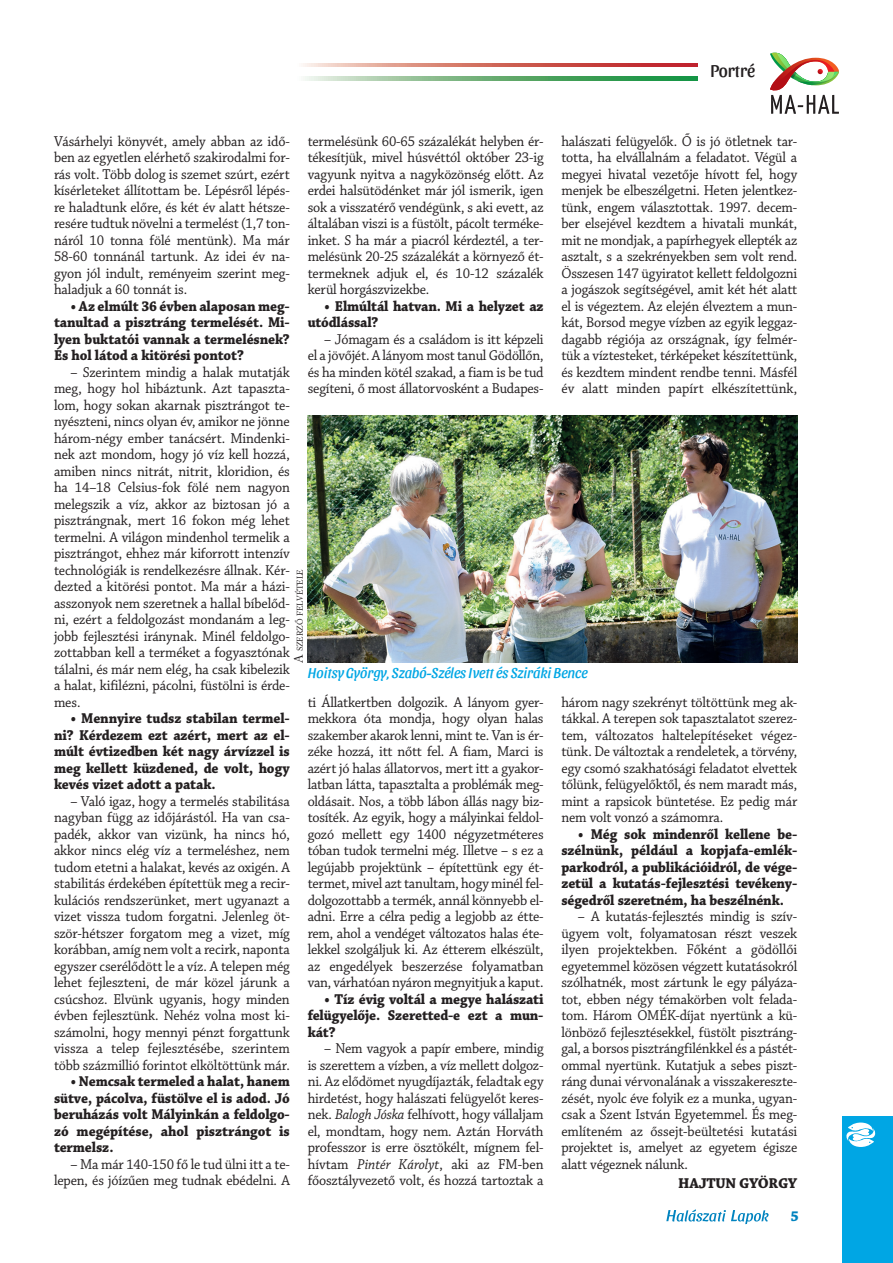
<style>
.page{position:relative;width:893px;height:1263px;background:#fff}
.page>*{position:absolute;margin:0;border:0;box-sizing:border-box;transform-origin:0 0}
.t1{font:18px "Sansita";color:#231f20}
.t2{font:15px/16.5px "Chaparral Pro";letter-spacing:-.01em;color:#231f20;text-align:justify;scale:.94 1}
.t3{font:700 15px/16.5px "Chaparral Pro";letter-spacing:-.01em;color:#231f20;text-align:justify;scale:.94 1}
.t4{font:italic 15px "Sansita";color:#00a6e4;scale:.95 1}
.t5{font:700 15px "Chaparral Pro";letter-spacing:-.01em;color:#231f20}
.t6{font:700 15px "Chaparral Pro";color:#0083bf}
.t7{font:8.4px "Adobe Caslon PFL";letter-spacing:-.005em;color:#231f20;scale:.95 1}
.s1{font-size:12px}
.s2{font-style:italic}
</style>
<div class="page">
<svg style="left:303px;top:63px;width:395px;height:4px;background:#d36f67"></svg>
<svg style="left:305px;top:77px;width:393px;height:3px"></svg>
<svg style="left:770px;top:53px;width:69px;height:61px"></svg>
<svg style="left:666px;top:1209px;width:103px;height:15px"></svg>
<div style="left:843px;top:1116px;width:50px;height:147px;background:#00a6e4"></div>
<svg style="left:846px;top:1122px;width:29px;height:25px"></svg>
<img style="left:308px;top:415px;width:489px;height:248px">
<p class="t1" style="left:710px;top:60px;width:47px">Portré</p>
<p class="t2" style="left:561px;top:133px;width:252px">halászati felügyelők. Ő is jó ötletnek tar&shy;totta, ha elvállalnám a feladatot. Végül a megyei hivatal vezetője hívott fel, hogy menjek be elbeszélgetni. Heten jelentkez&shy;tünk, engem választottak. 1997. decem&shy;ber elsejével kezdtem a hivatali munkát, mit ne mondjak, a papírhegyek ellepték az asztalt, s a szekrényekben sem volt rend.<br>Összesen 147 ügyiratot kellett feldolgozni a jogászok segítségével, amit két hét alatt el is végeztem. Az elején élveztem a mun&shy;kát, Borsod megye vízben az egyik leggaz&shy;dagabb régiója az országnak, így felmér&shy;tük a víztesteket, térképeket készítettünk, és kezdtem mindent rendbe tenni. Másfél év alatt minden papírt elkészítettünk,</p>
<p class="t2" style="left:54px;top:133px;width:252px">Vásárhelyi könyvét, amely abban az idő&shy;ben az egyetlen elérhető szakirodalmi for&shy;rás volt. Több dolog is szemet szúrt, ezért kísérleteket állítottam be. Lépésről lépés&shy;re haladtunk előre, és két év alatt hétsze&shy;resére tudtuk növelni a termelést (1,7 ton&shy;náról 10 tonna fölé mentünk). Ma már 58-60 tonnánál tartunk. Az idei év na&shy;gyon jól indult, reményeim szerint meg&shy;haladjuk a 60 tonnát is.</p>
<p class="t3" style="left:54px;top:298px;width:252px;text-indent:16px">• Az elmúlt 36 évben alaposan meg&shy;tanultad a pisztráng termelését. Mi&shy;lyen buktatói vannak a termelésnek?<br>És hol látod a kitörési pontot?</p>
<p class="t2" style="left:54px;top:364px;width:252px;text-indent:16px">– Szerintem mindig a halak mutatják meg, hogy hol hibáztunk. Azt tapaszta&shy;lom, hogy sokan akarnak pisztrángot te&shy;nyészteni, nincs olyan év, amikor ne jönne három-négy ember tanácsért. Mindenki&shy;nek azt mondom, hogy jó víz kell hozzá, amiben nincs nitrát, nitrit, kloridion, és ha 14–18 Celsius-fok fölé nem nagyon melegszik a víz, akkor az biztosan jó a pisztrángnak, mert 16 fokon még lehet termelni. A világon mindenhol termelik a pisztrángot, ehhez már kiforrott intenzív technológiák is rendelkezésre állnak. Kér&shy;dezted a kitörési pontot. Ma már a házi&shy;asszonyok nem szeretnek a hallal bíbelőd&shy;ni, ezért a feldolgozást mondanám a leg&shy;jobb fejlesztési iránynak. Minél feldolgo&shy;zottabban kell a terméket a fogyasztónak tálalni, és már nem elég, ha csak kibelezik a halat, kifilézni, pácolni, füstölni is érde&shy;mes.</p>
<p class="t3" style="left:54px;top:711px;width:252px;text-indent:16px">• Mennyire tudsz stabilan termel&shy;ni? Kérdezem ezt azért, mert az el&shy;múlt évtizedben két nagy árvízzel is meg kellett küzdened, de volt, hogy kevés vizet adott a patak.</p>
<p class="t2" style="left:54px;top:793px;width:252px;text-indent:16px">– Való igaz, hogy a termelés stabilitása nagyban függ az időjárástól. Ha van csa&shy;padék, akkor van vizünk, ha nincs hó, akkor nincs elég víz a termeléshez, nem tudom etetni a halakat, kevés az oxigén. A stabilitás érdekében építettük meg a recir&shy;kulációs rendszerünket, mert ugyanazt a vizet vissza tudom forgatni. Jelenleg öt&shy;ször-hétszer forgatom meg a vizet, míg korábban, amíg nem volt a recirk, naponta egyszer cserélődött le a víz. A telepen még lehet fejleszteni, de már közel járunk a csúcshoz. Elvünk ugyanis, hogy minden évben fejlesztünk. Nehéz volna most ki&shy;számolni, hogy mennyi pénzt forgattunk vissza a telep fejlesztésébe, szerintem több százmillió forintot elköltöttünk már.</p>
<p class="t3" style="left:54px;top:1074px;width:252px;text-indent:16px">• Nemcsak termeled a halat, hanem sütve, pácolva, füstölve el is adod. Jó beruházás volt Mályinkán a feldolgo&shy;zó megépítése, ahol pisztrángot is termelsz.</p>
<p class="t2" style="left:54px;top:1156px;width:252px;text-align:right">– Ma már 140-150 fő le tud ülni itt a te&shy;lepen, és jóízűen meg tudnak ebédelni. A</p>
<p class="t2" style="left:308px;top:133px;width:252px">termelésünk 60-65 százalékát helyben ér&shy;tékesítjük, mivel húsvéttól október 23-ig vagyunk nyitva a nagyközönség előtt. Az erdei halsütödénket már jól ismerik, igen sok a visszatérő vendégünk, s aki evett, az általában viszi is a füstölt, pácolt terméke&shy;inket. S ha már a piacról kérdeztél, a ter&shy;melésünk 20-25 százalékát a környező ét&shy;termeknek adjuk el, és 10-12 százalék kerül horgászvizekbe.</p>
<p class="t3" style="left:308px;top:298px;width:252px;text-indent:16px">• Elmúltál hatvan. Mi a helyzet az utódlással?</p>
<p class="t2" style="left:308px;top:331px;width:252px;text-indent:16px">– Jómagam és a családom is itt képzeli el a jövőjét. A lányom most tanul Gödöllőn, és ha minden kötél szakad, a fiam is be tud segíteni, ő most állatorvosként a Budapes-</p>
<p class="t7" style="left:295px;top:663px;width:100px;rotate:-90deg"><span class="s1">A</span> szerző felvétele</p>
<p class="t4" style="left:308px;top:664px;width:296px">Hoitsy György, Szabó-Széles Ivett és Sziráki Bence</p>
<p class="t2" style="left:308px;top:694px;width:252px">ti Állatkertben dolgozik. A lányom gyer&shy;mekkora óta mondja, hogy olyan halas szakember akarok lenni, mint te. Van is ér&shy;zéke hozzá, itt nőtt fel. A fiam, Marci is azért jó halas állatorvos, mert itt a gyakor&shy;latban látta, tapasztalta a problémák meg&shy;oldásait. Nos, a több lábon állás nagy biz&shy;tosíték. Az egyik, hogy a mályinkai feldol&shy;gozó mellett egy 1400 négyzetméteres tóban tudok termelni még. Illetve – s ez a legújabb projektünk – építettünk egy ét&shy;termet, mivel azt tanultam, hogy minél fel&shy;dolgozottabb a termék, annál könnyebb el&shy;adni. Erre a célra pedig a legjobb az étte&shy;rem, ahol a vendéget változatos halas éte&shy;lekkel szolgáljuk ki. Az étterem elkészült, az engedélyek beszerzése folyamatban van, várhatóan nyáron megnyitjuk a kaput.</p>
<p class="t3" style="left:308px;top:991px;width:252px;text-indent:16px">• Tíz évig voltál a megye halászati felügyelője. Szeretted-e ezt a mun&shy;kát?</p>
<p class="t2" style="left:308px;top:1041px;width:252px;text-indent:16px">– Nem vagyok a papír embere, mindig is szerettem a vízben, a víz mellett dolgoz&shy;ni. Az elődömet nyugdíjazták, feladtak egy hirdetést, hogy halászati felügyelőt keres&shy;nek. <span class="s2">Balogh Jóska</span> felhívott, hogy vállaljam el, mondtam, hogy nem. Aztán Horváth professzor is erre ösztökélt, mígnem fel&shy;hívtam <span class="s2">Pintér Károlyt</span>, aki az FM-ben főosztályvezető volt, és hozzá tartoztak a</p>
<p class="t2" style="left:561px;top:694px;width:252px">három nagy szekrényt töltöttünk meg ak&shy;tákkal. A terepen sok tapasztalatot szerez&shy;tem, változatos haltelepítéseket végez&shy;tünk. De változtak a rendeletek, a törvény, egy csomó szakhatósági feladatot elvettek tőlünk, felügyelőktől, és nem maradt más, mint a rapsicok büntetése. Ez pedig már nem volt vonzó a számomra.</p>
<p class="t3" style="left:561px;top:826px;width:252px;text-indent:16px">• Még sok mindenről kellene be&shy;szélnünk, például a kopjafa-emlék&shy;parkodról, a publikációidról, de vége&shy;zetül a kutatás-fejlesztési tevékeny&shy;ségedről szeretném, ha beszélnénk.</p>
<p class="t2" style="left:561px;top:909px;width:252px;text-indent:16px">– A kutatás-fejlesztés mindig is szív&shy;ügyem volt, folyamatosan részt veszek ilyen projektekben. Főként a gödöllői egyetemmel közösen végzett kutatásokról szólhatnék, most zártunk le egy pályáza&shy;tot, ebben négy témakörben volt felada&shy;tom. Három OMÉK-díjat nyertünk a kü&shy;lönböző fejlesztésekkel, füstölt pisztráng&shy;gal, a borsos pisztrángfilénkkel és a pástét&shy;ommal nyertünk. Kutatjuk a sebes piszt&shy;ráng dunai vérvonalának a visszakereszte&shy;zését, nyolc éve folyik ez a munka, ugyan&shy;csak a Szent István Egyetemmel. És meg&shy;említeném az őssejt-beültetési kutatási projektet is, amelyet az egyetem égisze alatt végeznek nálunk.</p>
<p class="t5" style="left:678px;top:1174px;width:121px">Hajtun György</p>
<p class="t6" style="left:790px;top:1207px;width:10px">5</p>
</div>
